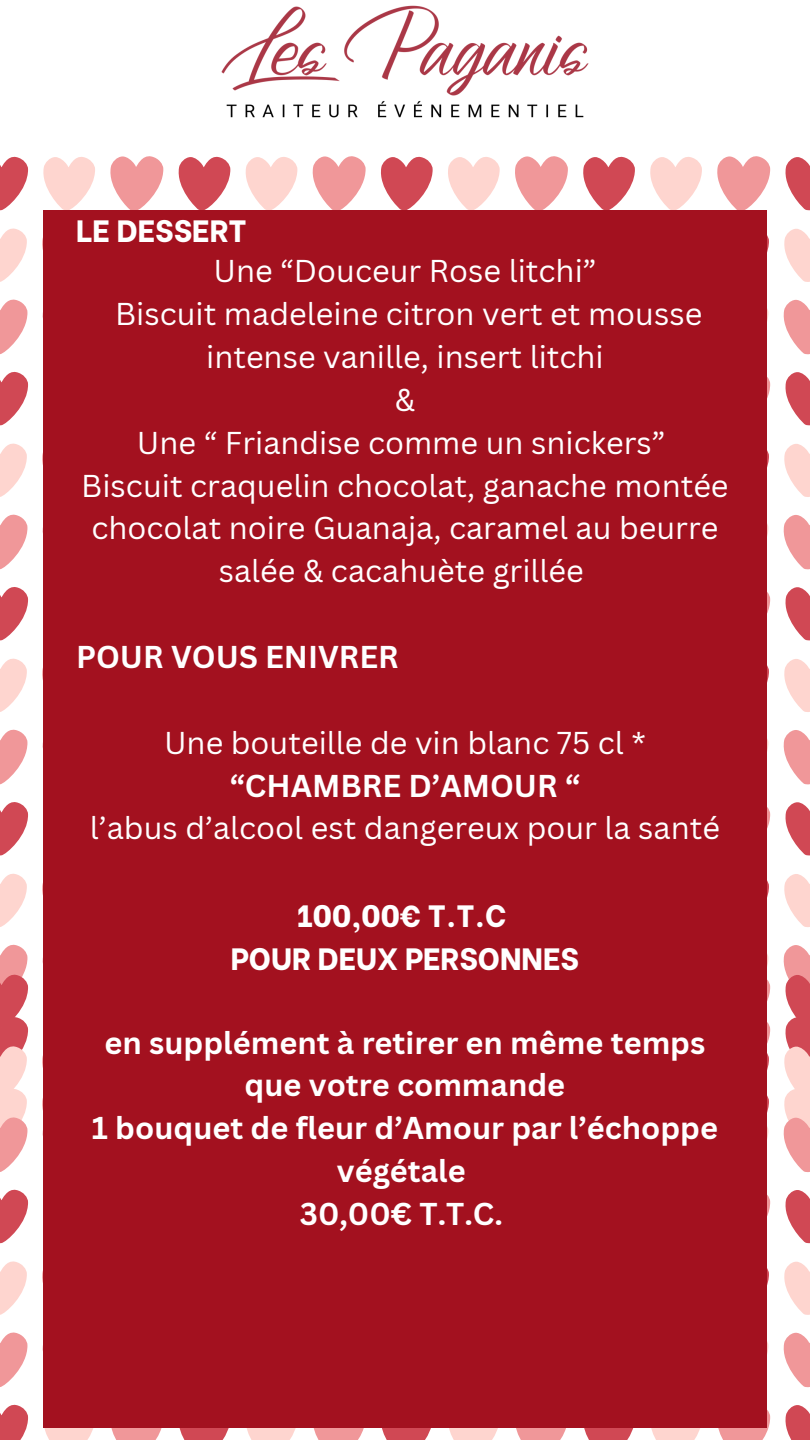
<style>
.page{position:relative;width:810px;height:1440px;background:#fff}
.page>*{position:absolute;margin:0;border:0;box-sizing:border-box;transform-origin:0 0}
.t1{font:30.7px/42.9px "Canva Sans";color:#fff;text-align:center}
.t2{font:700 30.7px/42.9px "Canva Sans";color:#fff;text-align:center}
.t3{font:800 30.7px/42.9px "Be Vietnam";color:#fff;text-align:center}
</style>
<div class="page">
<svg style="left:110px;top:156px;width:54px;height:54px"></svg>
<svg style="left:312px;top:156px;width:54px;height:54px"></svg>
<svg style="left:515px;top:156px;width:53px;height:54px"></svg>
<svg style="left:717px;top:156px;width:53px;height:54px"></svg>
<svg style="left:0;top:156px;width:28px;height:54px"></svg>
<svg style="left:178px;top:156px;width:53px;height:54px"></svg>
<svg style="left:381px;top:156px;width:52px;height:54px"></svg>
<svg style="left:583px;top:156px;width:52px;height:54px"></svg>
<svg style="left:785px;top:157px;width:25px;height:53px"></svg>
<svg style="left:43px;top:157px;width:52px;height:53px"></svg>
<svg style="left:245px;top:157px;width:53px;height:53px"></svg>
<svg style="left:448px;top:157px;width:52px;height:53px"></svg>
<svg style="left:650px;top:157px;width:52px;height:53px"></svg>
<svg style="left:767px;top:592px;width:3px;height:22px"></svg>
<svg style="left:0;top:587px;width:28px;height:54px"></svg>
<svg style="left:785px;top:587px;width:25px;height:54px"></svg>
<svg style="left:767px;top:377px;width:3px;height:21px"></svg>
<svg style="left:0;top:371px;width:28px;height:54px"></svg>
<svg style="left:785px;top:372px;width:25px;height:53px"></svg>
<svg style="left:767px;top:807px;width:3px;height:22px"></svg>
<svg style="left:0;top:802px;width:28px;height:54px"></svg>
<svg style="left:785px;top:802px;width:25px;height:54px"></svg>
<svg style="left:767px;top:235px;width:2px;height:18px"></svg>
<svg style="left:0;top:228px;width:27px;height:54px"></svg>
<svg style="left:784px;top:228px;width:26px;height:54px"></svg>
<svg style="left:767px;top:665px;width:2px;height:18px"></svg>
<svg style="left:0;top:658px;width:27px;height:54px"></svg>
<svg style="left:784px;top:659px;width:26px;height:53px"></svg>
<svg style="left:767px;top:450px;width:2px;height:18px"></svg>
<svg style="left:0;top:443px;width:27px;height:54px"></svg>
<svg style="left:784px;top:444px;width:26px;height:53px"></svg>
<svg style="left:767px;top:880px;width:2px;height:18px"></svg>
<svg style="left:0;top:873px;width:27px;height:54px"></svg>
<svg style="left:784px;top:874px;width:26px;height:53px"></svg>
<svg style="left:0;top:299px;width:28px;height:55px"></svg>
<svg style="left:767px;top:308px;width:2px;height:13px"></svg>
<svg style="left:783px;top:299px;width:27px;height:55px"></svg>
<svg style="left:0;top:729px;width:28px;height:56px"></svg>
<svg style="left:767px;top:739px;width:2px;height:12px"></svg>
<svg style="left:783px;top:730px;width:27px;height:55px"></svg>
<svg style="left:0;top:514px;width:28px;height:55px"></svg>
<svg style="left:767px;top:524px;width:2px;height:12px"></svg>
<svg style="left:783px;top:515px;width:27px;height:54px"></svg>
<svg style="left:107px;top:1427px;width:57px;height:13px"></svg>
<svg style="left:310px;top:1427px;width:56px;height:13px"></svg>
<svg style="left:512px;top:1427px;width:56px;height:13px"></svg>
<svg style="left:714px;top:1410px;width:56px;height:30px"></svg>
<svg style="left:0;top:1404px;width:28px;height:36px"></svg>
<svg style="left:176px;top:1427px;width:55px;height:13px"></svg>
<svg style="left:378px;top:1427px;width:55px;height:13px"></svg>
<svg style="left:580px;top:1427px;width:55px;height:13px"></svg>
<svg style="left:785px;top:1405px;width:25px;height:35px"></svg>
<svg style="left:43px;top:1427px;width:52px;height:13px"></svg>
<svg style="left:243px;top:1427px;width:55px;height:13px"></svg>
<svg style="left:445px;top:1427px;width:55px;height:13px"></svg>
<svg style="left:647px;top:1427px;width:55px;height:13px"></svg>
<svg style="left:767px;top:1195px;width:3px;height:21px"></svg>
<svg style="left:0;top:1189px;width:28px;height:54px"></svg>
<svg style="left:785px;top:1190px;width:25px;height:53px"></svg>
<svg style="left:42px;top:1270px;width:1px;height:13px"></svg>
<svg style="left:767px;top:1268px;width:2px;height:17px"></svg>
<svg style="left:0;top:1261px;width:27px;height:54px"></svg>
<svg style="left:784px;top:1261px;width:26px;height:54px"></svg>
<svg style="left:0;top:944px;width:28px;height:228px"></svg>
<svg style="left:767px;top:954px;width:3px;height:185px"></svg>
<svg style="left:783px;top:945px;width:27px;height:227px"></svg>
<svg style="left:0;top:1332px;width:28px;height:55px"></svg>
<svg style="left:767px;top:1341px;width:2px;height:13px"></svg>
<svg style="left:783px;top:1332px;width:27px;height:55px"></svg>
<div style="left:43px;top:210px;width:724px;height:1217px;background:#a3111f"></div>
<img style="left:221px;top:5px;width:368px;height:113px">
<p class="t3" style="left:76px;top:206px;width:172px">LE DESSERT</p>
<p class="t1" style="left:213px;top:249px;width:385px">Une “Douceur Rose litchi”</p>
<p class="t1" style="left:115px;top:292px;width:589px">Biscuit madeleine citron vert et mousse intense vanille, insert litchi</p>
<p class="t1" style="left:395px;top:378px;width:22px">&amp;</p>
<p class="t1" style="left:137px;top:420px;width:530px">Une “ Friandise comme un snickers”</p>
<p class="t1" style="left:81px;top:463px;width:649px">Biscuit craquelin chocolat, ganache montée chocolat noire Guanaja, caramel au beurre salée &amp; cacahuète grillée</p>
<p class="t2" style="left:76px;top:635px;width:324px">POUR VOUS ENIVRER</p>
<p class="t1" style="left:164px;top:720px;width:483px">Une bouteille de vin blanc 75 cl *</p>
<p class="t2" style="left:230px;top:763px;width:352px">“CHAMBRE D’AMOUR “</p>
<p class="t1" style="left:90px;top:806px;width:632px">l’abus d’alcool est dangereux pour la santé</p>
<p class="t3" style="left:231px;top:892px;width:350px">100,00€ T.T.C<br>POUR DEUX PERSONNES</p>
<p class="t2" style="left:92px;top:1020px;width:628px">en supplément à retirer en même temps que votre commande<br>1 bouquet de fleur d’Amour par l’échoppe végétale<br>30,00€ T.T.C.</p>
</div>
